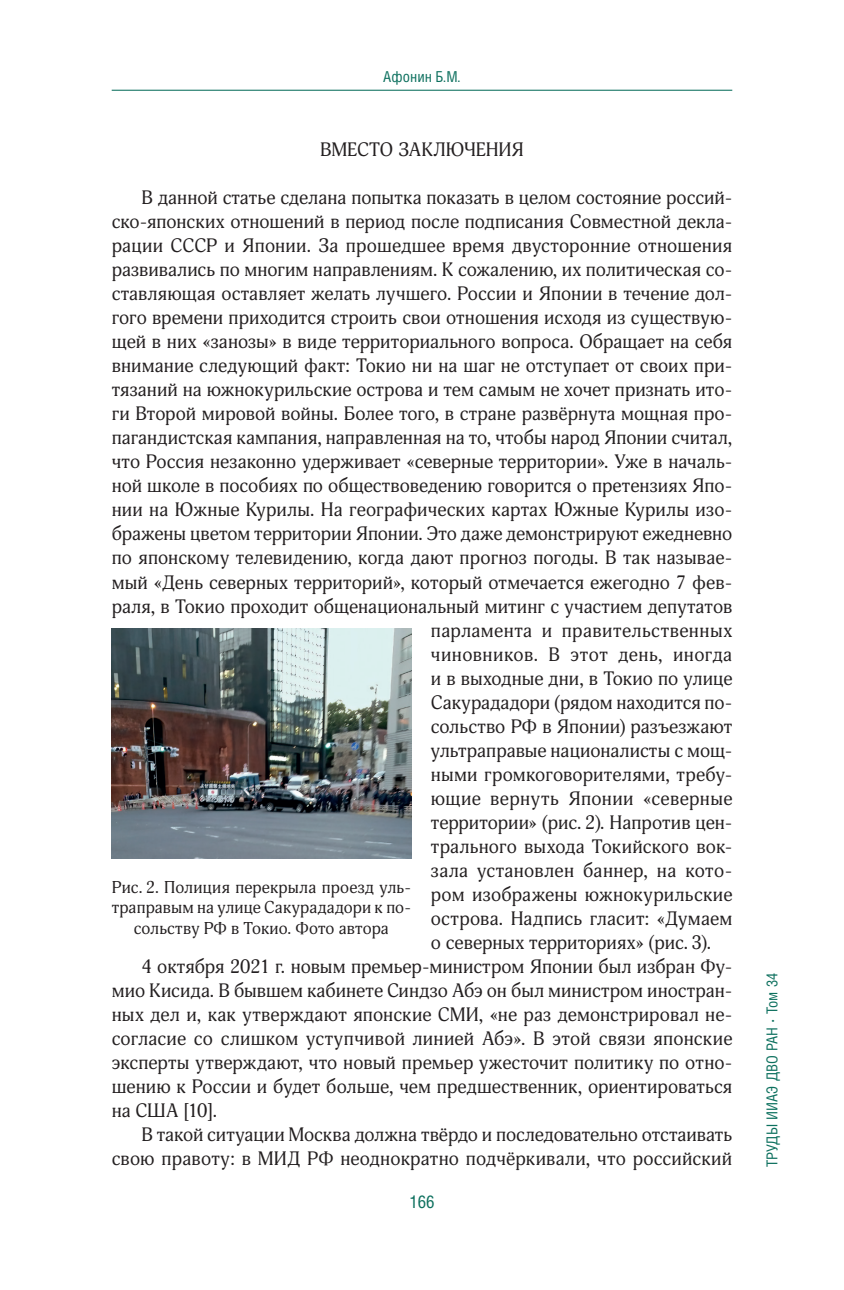
<style>
.page{position:relative;width:844px;height:1290px;background:#fff}
.page>*{position:absolute;margin:0;border:0;box-sizing:border-box;transform-origin:0 0}
.t1{font:19.07px "Adonis C";letter-spacing:.005em;color:#231f20}
.t2{font:19.07px "Adonis C";letter-spacing:.025em;color:#231f20}
.t3{font:19.07px "Adonis C";letter-spacing:.03em;color:#231f20}
.t4{font:17.5px "Helios Cond C";color:#0d705e}
.t5{font:16.8px/20.5px "Adonis C";letter-spacing:.01em;color:#231f20;text-align:center}
.t6{font:15.05px "Helios Cond C";letter-spacing:.005em;color:#0d705e}
.s1{font-family:"Cambria"}
</style>
<div class="page">
<img style="left:112px;top:628px;width:299px;height:231px">
<hr style="left:112px;top:90px;width:620px;height:1px;background:#0d705e">
<p class="t6" style="left:383px;top:68px;width:77px">Афонин Б.М.</p>
<p class="t1" style="left:320px;top:138px;width:205px">ВМЕСТО ЗАКЛЮЧЕНИЯ</p>
<p class="t1" style="left:141px;top:186px;width:592px">В данной статье сделана попытка показать в целом состояние россий-</p>
<p class="t1" style="left:112px;top:210px;width:622px">ско-японских отношений в период после подписания Совместной декла-</p>
<p class="t1" style="left:112px;top:234px;width:622px">рации СССР и Японии. За прошедшее время двусторонние отношения</p>
<p class="t1" style="left:112px;top:258px;width:622px">развивались по многим направлениям. К сожалению, их политическая со-</p>
<p class="t1" style="left:112px;top:282px;width:622px">ставляющая оставляет желать лучшего. России и Японии в течение дол-</p>
<p class="t1" style="left:112px;top:306px;width:622px">гого времени приходится строить свои отношения исходя из существую-</p>
<p class="t1" style="left:112px;top:330px;width:622px">щей в них «занозы» в виде территориального вопроса. Обращает на себя</p>
<p class="t1" style="left:112px;top:354px;width:622px">внимание следующий факт: Токио ни на шаг не отступает от своих при-</p>
<p class="t1" style="left:112px;top:378px;width:622px">тязаний на южнокурильские острова и тем самым не хочет признать ито-</p>
<p class="t1" style="left:112px;top:402px;width:622px">ги Второй мировой войны. Более того, в стране развёрнута мощная про-</p>
<p class="t1" style="left:112px;top:427px;width:622px">пагандистская кампания, направленная на то, чтобы народ Японии считал,</p>
<p class="t1" style="left:112px;top:451px;width:622px">что Россия незаконно удерживает «северные территории». Уже в началь-</p>
<p class="t1" style="left:112px;top:475px;width:622px">ной школе в пособиях по обществоведению говорится о претензиях Япо-</p>
<p class="t1" style="left:112px;top:499px;width:622px">нии на Южные Курилы. На географических картах Южные Курилы изо-</p>
<p class="t1" style="left:112px;top:523px;width:622px">бражены цветом территории Японии. Это даже демонстрируют ежедневно</p>
<p class="t1" style="left:112px;top:547px;width:622px">по японскому телевидению, когда дают прогноз погоды. В так называе-</p>
<p class="t1" style="left:112px;top:571px;width:622px">мый «День северных территорий», который отмечается ежегодно 7 фев-</p>
<p class="t1" style="left:112px;top:595px;width:622px">раля, в Токио проходит общенациональный митинг с участием депутатов</p>
<p class="t2" style="left:431px;top:619px;width:303px">парламента и правительственных</p>
<p class="t3" style="left:431px;top:643px;width:303px">чиновников. В этот день, иногда</p>
<p class="t1" style="left:431px;top:667px;width:303px">и в выходные дни, в Токио по улице</p>
<p class="t1" style="left:431px;top:691px;width:303px">Сакурададори (рядом находится по-</p>
<p class="t1" style="left:431px;top:715px;width:303px">сольство РФ в Японии) разъезжают</p>
<p class="t1" style="left:431px;top:739px;width:303px">ультраправые националисты с мощ-</p>
<p class="t1" style="left:431px;top:763px;width:303px">ными громкоговорителями, требу-</p>
<p class="t2" style="left:431px;top:787px;width:303px">ющие вернуть Японии «северные</p>
<p class="t1" style="left:431px;top:811px;width:303px">территории» (рис. 2). Напротив цен-</p>
<p class="t1" style="left:431px;top:835px;width:303px">трального выхода Токийского вок-</p>
<p class="t1" style="left:431px;top:859px;width:303px">зала установлен баннер, на кото-</p>
<p class="t1" style="left:431px;top:883px;width:303px">ром изображены южнокурильские</p>
<p class="t1" style="left:431px;top:907px;width:303px">острова. Надпись гласит: «Думаем</p>
<p class="t1" style="left:431px;top:931px;width:282px">о северных территориях» (рис. 3).</p>
<p class="t1" style="left:141px;top:955px;width:592px">4 октября 2021 г. новым премьер-министром Японии был избран Фу-</p>
<p class="t1" style="left:112px;top:979px;width:622px">мио Кисида. В бывшем кабинете Синдзо Абэ он был министром иностран-</p>
<p class="t1" style="left:112px;top:1003px;width:622px">ных дел и, как утверждают японские СМИ, «не раз демонстрировал не-</p>
<p class="t1" style="left:112px;top:1027px;width:622px">согласие со слишком уступчивой линией Абэ». В этой связи японские</p>
<p class="t1" style="left:112px;top:1051px;width:622px">эксперты утверждают, что новый премьер ужесточит политику по отно-</p>
<p class="t1" style="left:112px;top:1075px;width:622px">шению к России и будет больше, чем предшественник, ориентироваться</p>
<p class="t1" style="left:112px;top:1099px;width:107px">на США [10].</p>
<p class="t1" style="left:141px;top:1123px;width:592px">В такой ситуации Москва должна твёрдо и последовательно отстаивать</p>
<p class="t1" style="left:112px;top:1147px;width:622px">свою правоту: в МИД РФ неоднократно подчёркивали, что российский</p>
<p class="t5" style="left:112px;top:877px;width:301px">Рис. 2. Полиция перекрыла проезд уль&shy;траправым на улице Сакурададори к по&shy;сольству РФ в Токио. Фото автора</p>
<p class="t4" style="left:409px;top:1191px;width:27px">166</p>
<p class="t6" style="left:762px;top:1167px;width:196px;rotate:-90deg">ТРУДЫ ИИАЭ ДВО РАН <span class="s1">·</span> Том 34</p>
</div>
